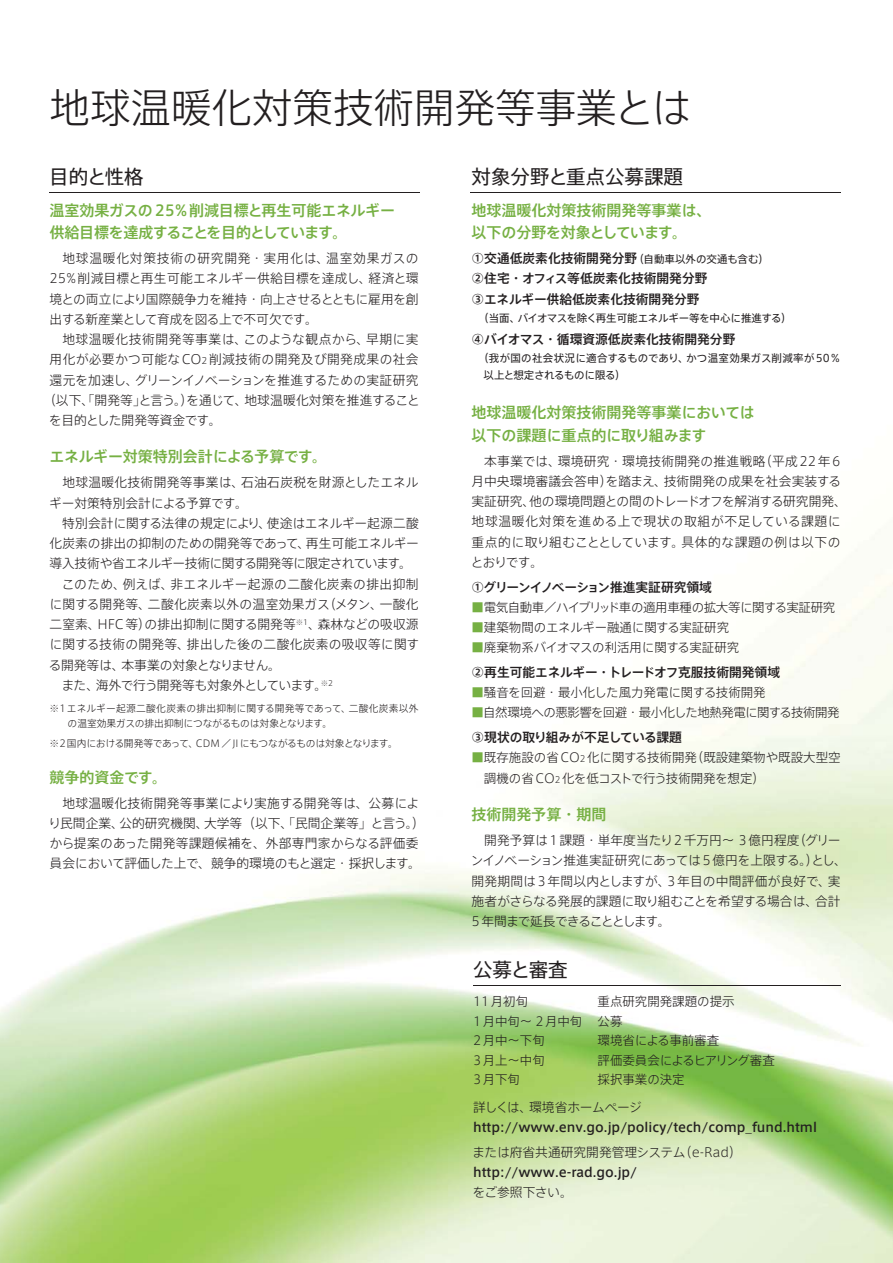
<style>
.page{position:relative;width:893px;height:1263px;background:#fff}
.page>*{position:absolute;margin:0;border:0;box-sizing:border-box;transform-origin:0 0}
.t1{font:40.5px "Axis Std Light 90 pv RKSJ H";color:#231f20}
.t2{font:19.5px "Axis Std Regular 90 pv RKSJ H";color:#231f20}
.t3{font:15px/22.5px "Axis Std Medium 90 pv RKSJ H";color:#76b043}
.t4{font:15px/22.5px "Axis Std Medium 90 pv RKSJ H";letter-spacing:-.025em;color:#76b043}
.t5{font:12.75px/20.2px "Axis Std Light 90 pv RKSJ H";color:#231f20}
.t6{font:12.75px/20.2px "Axis Std Medium 90 pv RKSJ H";color:#231f20}
.t7{font:12.75px "Axis Std Light 90 pv RKSJ H";letter-spacing:-.03em;color:#231f20}
.t8{font:12.75px "Axis Std Light 90 pv RKSJ H";letter-spacing:.04em;color:#231f20}
.t9{font:12.75px "Axis Std Light 90 pv RKSJ H";letter-spacing:.03em;color:#231f20}
.t10{font:12.75px "Axis Std Light 90 pv RKSJ H";letter-spacing:.06em;color:#231f20}
.t11{font:12.75px "Axis Std Light 90 pv RKSJ H";letter-spacing:-.02em;color:#231f20}
.t12{font:12.75px "Axis Std Light 90 pv RKSJ H";letter-spacing:-.04em;color:#231f20}
.t13{font:12.75px "Axis Std Medium 90 pv RKSJ H";letter-spacing:-.05em;color:#231f20}
.t14{font:12.75px "Axis Std Light 90 pv RKSJ H";letter-spacing:-.025em;color:#231f20}
.t15{font:12.45px/19.5px "Axis Std Light 90 pv RKSJ H";letter-spacing:-.01em;color:#231f20}
.t16{font:12.45px "Axis Std Light 90 pv RKSJ H";letter-spacing:-.035em;color:#231f20}
.t17{font:12.45px "Axis Std Light 90 pv RKSJ H";letter-spacing:-.04em;color:#231f20}
.t18{font:10.5px/16.5px "Axis Std Regular 90 pv RKSJ H";letter-spacing:-.01em;color:#231f20}
.t19{font:9.75px/15.5px "Axis Std Light 90 pv RKSJ H";color:#231f20}
.t20{font:9.75px "Axis Std Light 90 pv RKSJ H";letter-spacing:-.02em;color:#231f20}
.s1{font-size:8.85px}
.s2{font-family:"Axis Std Regular 90 pv RKSJ H";font-size:10.5px}
.s3{font-family:"Koz Go Pro Regular 90 pv RKSJ H";color:#76b043}
.s4{font-size:8.7px}
</style>
<div class="page">
<img style="left:0;top:192px;width:893px;height:1071px">
<hr style="left:50px;top:192px;width:370px;height:1px;background:#231f20">
<hr style="left:470px;top:192px;width:370px;height:1px;background:#231f20">
<hr style="left:473px;top:985px;width:367px;height:1px;background:#231f20">
<h1 class="t1" style="left:50px;top:93px;width:643px">地球温暖化対策技術開発等事業とは</h1>
<h2 class="t2" style="left:49px;top:169px;width:96px">目的と性格</h2>
<p class="t4" style="left:50px;top:201px;width:347px">温室効果ガスの25%削減目標と再生可能エネルギー供給目標を達成することを目的としています。</p>
<p class="t10" style="left:50px;top:254px;width:370px">　地球温暖化対策技術の研究開発・実用化は、温室効果ガスの</p>
<p class="t5" style="left:50px;top:270px;width:371px">25%削減目標と再生可能エネルギー供給目標を達成し、経済と環</p>
<p class="t7" style="left:50px;top:294px;width:371px">境との両立により国際競争力を維持・向上させるとともに雇用を創</p>
<p class="t12" style="left:50px;top:314px;width:270px">出する新産業として育成を図る上で不可欠です。</p>
<p class="t8" style="left:50px;top:335px;width:371px">　地球温暖化技術開発等事業は、このような観点から、早期に実</p>
<p class="t9" style="left:50px;top:355px;width:371px">用化が必要かつ可能なCO<span class="s1">2</span>削減技術の開発及び開発成果の社会</p>
<p class="t5" style="left:50px;top:371px;width:370px">還元を加速し、グリーンイノベーションを推進するための実証研究</p>
<p class="t5" style="left:43px;top:392px;width:378px">（以下、「開発等」と言う。）を通じて、地球温暖化対策を推進すること</p>
<p class="t11" style="left:49px;top:416px;width:174px">を目的とした開発等資金です。</p>
<p class="t3" style="left:49px;top:448px;width:279px">エネルギー対策特別会計による予算です。</p>
<p class="t5" style="left:49px;top:474px;width:372px">　地球温暖化技術開発等事業は、石油石炭税を財源としたエネルギー対策特別会計による予算です。<br>　特別会計に関する法律の規定により、使途はエネルギー起源二酸化炭素の排出の抑制のための開発等であって、再生可能エネルギー導入技術や省エネルギー技術に関する開発等に限定されています。　このため、例えば、非エネルギー起源の二酸化炭素の排出抑制に関する開発等、二酸化炭素以外の温室効果ガス（メタン、一酸化二窒素、HFC等）の排出抑制に関する開発等<sup>※1</sup>、森林などの吸収源に関する技術の開発等、排出した後の二酸化炭素の吸収等に関する開発等は、本事業の対象となりません。<br>　また、海外で行う開発等も対象外としています。<sup>※2</sup></p>
<p class="t19" style="left:68px;top:702px;width:353px;text-indent:-18px">※1エネルギー起源二酸化炭素の排出抑制に関する開発等であって、二酸化炭素以外の温室効果ガスの排出抑制につながるものは対象となります。</p>
<p class="t20" style="left:50px;top:740px;width:350px">※2国内における開発等であって、CDM ／ JIにもつながるものは対象となります。</p>
<p class="t3" style="left:50px;top:768px;width:119px">競争的資金です。</p>
<p class="t5" style="left:49px;top:794px;width:378px">　地球温暖化技術開発等事業により実施する開発等は、公募により民間企業、公的研究機関、大学等（以下、「民間企業等」と言う。）から提案のあった開発等課題候補を、外部専門家からなる評価委員会において評価した上で、競争的環境のもと選定・採択します。</p>
<h2 class="t2" style="left:471px;top:169px;width:213px">対象分野と重点公募課題</h2>
<p class="t3" style="left:471px;top:201px;width:241px">地球温暖化対策技術開発等事業は、以下の分野を対象としています。</p>
<p class="t6" style="left:471px;top:250px;width:299px">①交通低炭素化技術開発分野<span class="s2">（自動車以外の交通も含む）<br></span>②住宅・オフィス等低炭素化技術開発分野<br>③エネルギー供給低炭素化技術開発分野</p>
<p class="t18" style="left:478px;top:311px;width:315px">（当面、バイオマスを除く再生可能エネルギー等を中心に推進する）</p>
<p class="t6" style="left:471px;top:331px;width:265px">④バイオマス・循環資源低炭素化技術開発分野</p>
<p class="t18" style="left:483px;top:352px;width:359px;text-indent:-5px">（我が国の社会状況に適合するものであり、かつ温室効果ガス削減率が 50％以上と想定されるものに限る）</p>
<p class="t3" style="left:471px;top:403px;width:284px">地球温暖化対策技術開発等事業においては以下の課題に重点的に取り組みます</p>
<p class="t5" style="left:471px;top:452px;width:378px">　本事業では、環境研究・環境技術開発の推進戦略（平成22年6月中央環境審議会答申）を踏まえ、技術開発の成果を社会実装する実証研究、他の環境問題との間のトレードオフを解消する研究開発、地球温暖化対策を進める上で現状の取組が不足している課題に重点的に取り組むこととしています。具体的な課題の例は以下のとおりです。</p>
<p class="t13" style="left:471px;top:582px;width:242px">①グリーンイノベーション推進実証研究領域</p>
<p class="t15" style="left:471px;top:599px;width:365px"><span class="s3">■</span>電気自動車／ハイブリッド車の適用車種の拡大等に関する実証研究</p>
<p class="t15" style="left:471px;top:619px;width:259px"><span class="s3">■</span>建築物間のエネルギー融通に関する実証研究</p>
<p class="t15" style="left:471px;top:639px;width:269px"><span class="s3">■</span>廃棄物系バイオマスの利活用に関する実証研究</p>
<p class="t6" style="left:471px;top:664px;width:310px">②再生可能エネルギー・トレードオフ克服技術開発領域</p>
<p class="t15" style="left:471px;top:684px;width:296px"><span class="s3">■</span>騒音を回避・最小化した風力発電に関する技術開発</p>
<p class="t16" style="left:471px;top:708px;width:369px"><span class="s3">■</span>自然環境への悪影響を回避・最小化した地熱発電に関する技術開発</p>
<p class="t6" style="left:471px;top:729px;width:212px">③現状の取り組みが不足している課題</p>
<p class="t15" style="left:471px;top:749px;width:371px;line-height:20.2px"><span class="s3">■</span>既存施設の省CO<span class="s4">2</span> 化に関する技術開発（既設建築物や既設大型空　調機の省CO<span class="s4">2</span> 化を低コストで行う技術開発を想定）</p>
<p class="t3" style="left:471px;top:805px;width:136px">技術開発予算・期間</p>
<p class="t5" style="left:471px;top:832px;width:378px">　開発予算は1課題・単年度当たり2千万円～ 3億円程度（グリーンイノベーション推進実証研究にあっては 5 億円を上限する。）とし、開発期間は3年間以内としますが、3年目の中間評価が良好で、実施者がさらなる発展的課題に取り組むことを希望する場合は、合計<br>5 年間まで延長できることとします。</p>
<h2 class="t2" style="left:473px;top:962px;width:96px">公募と審査</h2>
<p class="t15" style="left:473px;top:994px;width:57px">11月初旬</p>
<p class="t15" style="left:473px;top:994px;width:263px;text-indent:124px">重点研究開発課題の提示<br>1月中旬～ 2月中旬 公募<br>2月中～下旬</p>
<p class="t15" style="left:598px;top:1033px;width:123px">環境省による事前審査</p>
<p class="t15" style="left:473px;top:1052px;width:73px">3月上～中旬</p>
<p class="t17" style="left:598px;top:1056px;width:179px">評価委員会によるヒアリング審査</p>
<p class="t15" style="left:473px;top:1072px;width:48px">3月下旬</p>
<p class="t15" style="left:598px;top:1072px;width:89px">採択事業の決定</p>
<p class="t11" style="left:473px;top:1102px;width:170px">詳しくは、環境省ホームページ</p>
<p class="t6" style="left:473px;top:1119px;width:345px">http://www.env.go.jp/policy/tech/comp_fund.html</p>
<p class="t5" style="left:472px;top:1143px;width:271px">または府省共通研究開発管理システム（e-Rad）</p>
<p class="t6" style="left:473px;top:1164px;width:166px">http://www.e-rad.go.jp/</p>
<p class="t14" style="left:473px;top:1188px;width:102px">をご参照下さい。</p>
</div>
